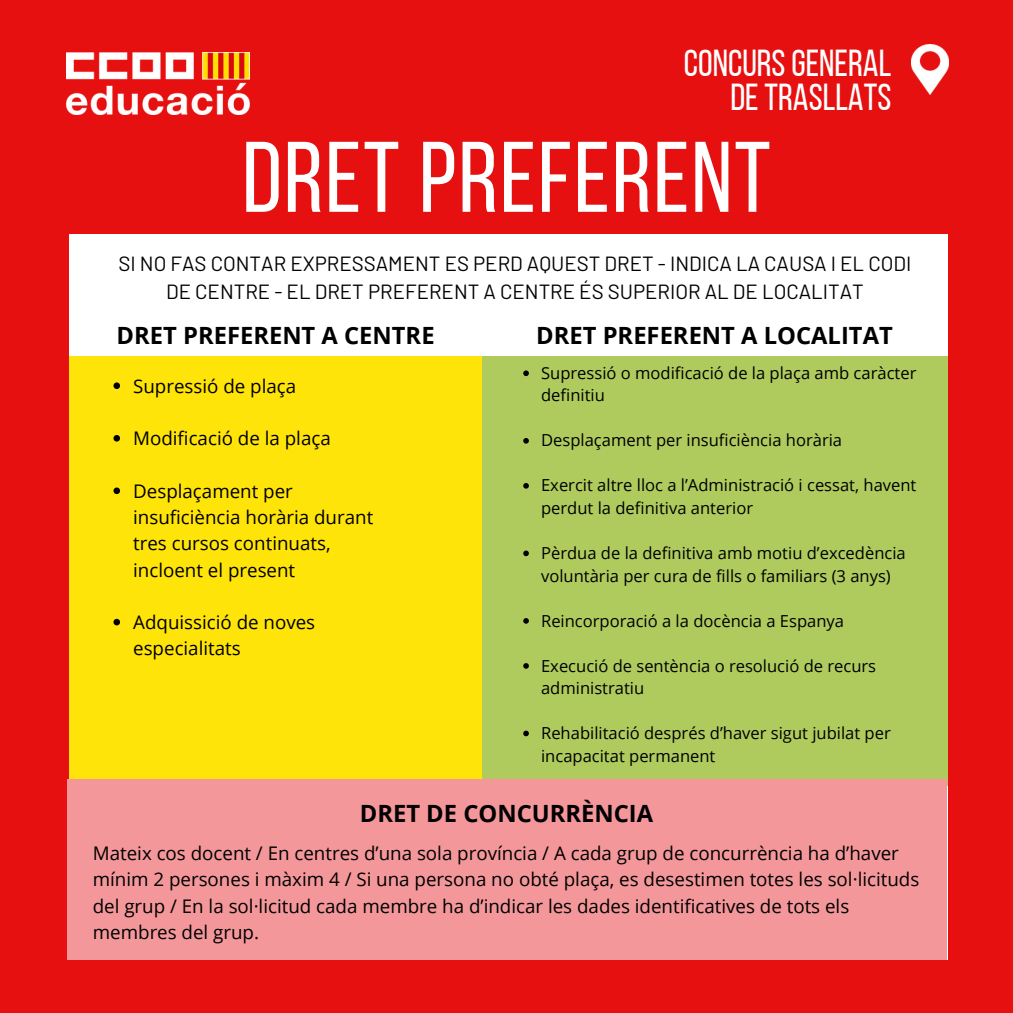
<style>
.page{position:relative;width:1013px;height:1013px;background:#fff}
.page>*{position:absolute;margin:0;border:0;box-sizing:border-box;transform-origin:0 0}
.t1{font:100px "Bebas Neue";letter-spacing:.02em;color:#fff}
.t2{font:37.5px/33.8px "Bebas Neue";color:#fff;text-align:right}
.t3{font:700 23.75px "Open Sans";color:#000}
.t4{font:20.5px/28.1px "Barlow";color:#000;text-align:center}
.t5{font:18.75px/26.2px "Open Sans";color:#000}
.t6{font:16.5px/22.5px "Open Sans";color:#000}
</style>
<div class="page">
<div style="left:0;top:0;width:1012px;height:1012px;background:#e61010"></div>
<div style="left:69px;top:235px;width:878px;height:724px;background:#fff"></div>
<div style="left:69px;top:356px;width:413px;height:430px;background:#ffe409"></div>
<div style="left:482px;top:356px;width:465px;height:430px;background:#afcb5d"></div>
<div style="left:68px;top:779px;width:879px;height:180px;background:#f3979a"></div>
<svg style="left:113px;top:382px;width:7px;height:7px"></svg>
<svg style="left:113px;top:435px;width:7px;height:6px"></svg>
<svg style="left:113px;top:487px;width:7px;height:7px"></svg>
<svg style="left:113px;top:619px;width:7px;height:6px"></svg>
<svg style="left:523px;top:370px;width:6px;height:6px"></svg>
<svg style="left:523px;top:438px;width:6px;height:5px"></svg>
<svg style="left:523px;top:483px;width:6px;height:5px"></svg>
<svg style="left:523px;top:550px;width:6px;height:6px"></svg>
<svg style="left:523px;top:618px;width:6px;height:5px"></svg>
<svg style="left:523px;top:663px;width:6px;height:5px"></svg>
<svg style="left:523px;top:730px;width:6px;height:6px"></svg>
<img style="left:67px;top:52px;width:182px;height:62px">
<img style="left:911px;top:44px;width:37px;height:51px">
<p class="t2" style="left:684px;top:50px;width:209px">CONCURS GENERAL<br>DETRASLLATS</p>
<h2 class="t1" style="left:242px;top:137px;width:530px">DRET PREFERENT</h2>
<p class="t4" style="left:118px;top:249px;width:794px">SI NO FAS CONTAR EXPRESSAMENT ES PERD AQUEST DRET - INDICA LA CAUSA I EL CODI<br>DE CENTRE - EL DRET PREFERENT A CENTRE ÉS SUPERIOR AL DE LOCALITAT</p>
<h1 class="t3" style="left:117px;top:318px;width:319px">DRET PREFERENT A CENTRE</h1>
<h4 class="t3" style="left:536px;top:318px;width:358px">DRET PREFERENT A LOCALITAT</h4>
<p class="t5" style="left:133px;top:372px;width:165px">Supressió de plaça</p>
<p class="t5" style="left:133px;top:425px;width:199px">Modificació de la plaça</p>
<p class="t5" style="left:133px;top:477px;width:242px">Desplaçament per insuficiència horària durant tres cursos continuats, incloent el present</p>
<p class="t5" style="left:133px;top:608px;width:183px">Adquissició de noves especialitats</p>
<h3 class="t6" style="left:541px;top:361px;width:377px">Supressió o modificació de la plaça amb caràcter definitiu</h3>
<p class="t6" style="left:541px;top:429px;width:302px">Desplaçament per insuficiència horària</p>
<p class="t6" style="left:541px;top:474px;width:377px">Exercit altre lloc a l’Administració i cessat, havent perdut la definitiva anterior</p>
<p class="t6" style="left:541px;top:541px;width:366px">Pèrdua de la definitiva amb motiu d’excedència voluntària per cura de fills o familiars (3 anys)</p>
<p class="t6" style="left:541px;top:609px;width:304px">Reincorporació a la docència a Espanya</p>
<p class="t6" style="left:541px;top:654px;width:336px">Execució de sentència o resolució de recurs administratiu</p>
<p class="t6" style="left:541px;top:721px;width:351px">Rehabilitació després d’haver sigut jubilat per incapacitat permanent</p>
<h3 class="t3" style="left:360px;top:796px;width:295px">DRET DE CONCURRÈNCIA</h3>
<p class="t5" style="left:93px;top:839px;width:828px">Mateix cos docent / En centres d’una sola província / A cada grup de concurrència ha d’haver mínim 2 persones i màxim 4 / Si una persona no obté plaça, es desestimen totes les sol·licituds del grup / En la sol·licitud cada membre ha d’indicar les dades identificatives de tots els membres del grup.</p>
</div>
